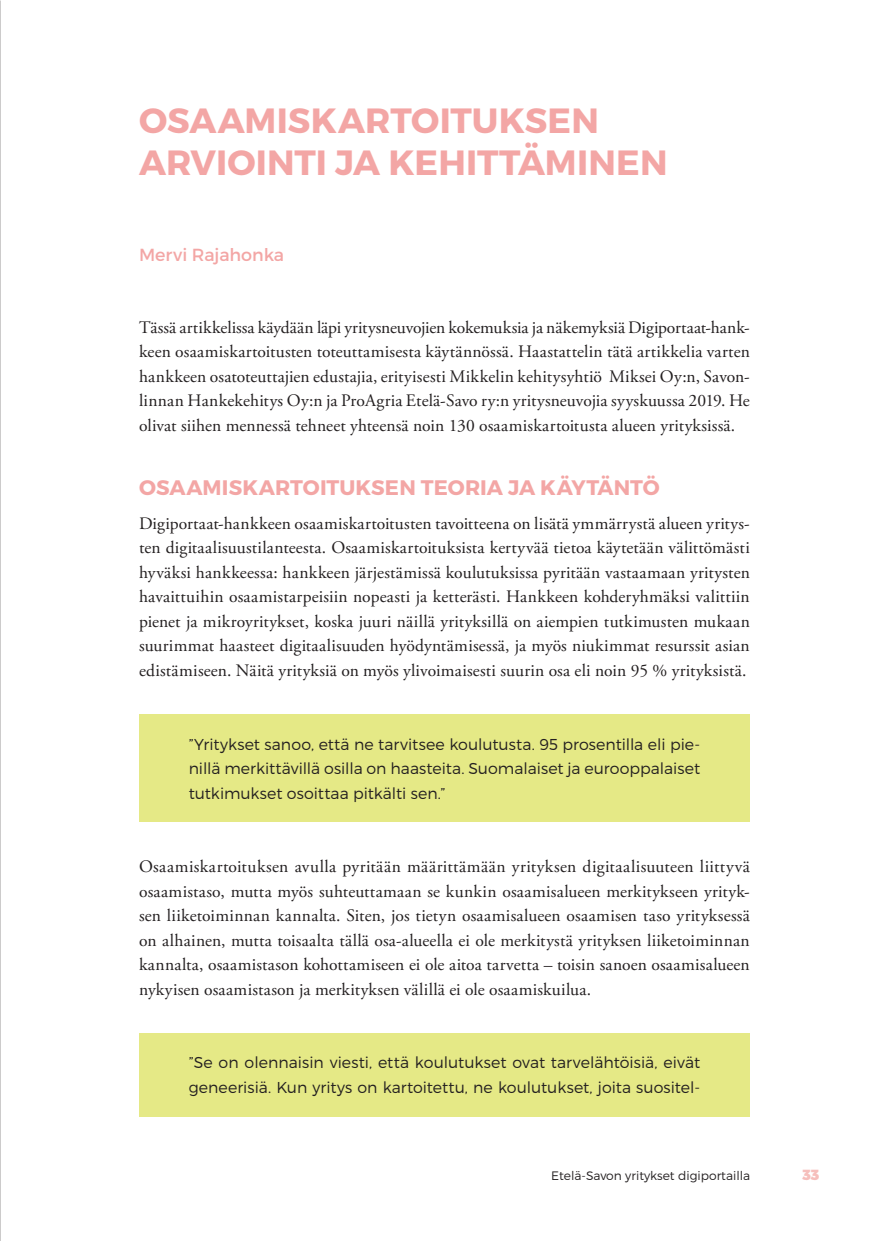
<style>
.page{position:relative;width:874px;height:1241px;background:#fff}
.page>*{position:absolute;margin:0;border:0;box-sizing:border-box;transform-origin:0 0}
.t1{font:700 35px/42px "Montserrat";color:#f3a6a5}
.t2{font:700 21px "Montserrat";color:#f3a6a5}
.t3{font:17.5px/24.5px "Adobe Garamond Pro";letter-spacing:.01em;color:#231f20;text-align:justify}
.t4{font:17.5px "Montserrat";letter-spacing:-.005em;color:#f3a6a5}
.t5{font:300 15.75px/24.5px "Montserrat";color:#231f20;text-align:justify}
.t6{font:900 14.7px "Montserrat";color:#f6bfbc}
.t7{font:300 12.25px "Montserrat";color:#231f20}
</style>
<div class="page">
<div style="left:139px;top:714px;width:610px;height:108px;background:#e5e986"></div>
<div style="left:139px;top:1032px;width:610px;height:84px;background:#e5e986"></div>
<h1 class="t1" style="left:139px;top:100px;width:529px">OSAAMISKARTOITUKSEN<br>ARVIOINTI JA KEHITTÄMINEN</h1>
<p class="t4" style="left:139px;top:244px;width:147px">Mervi Rajahonka</p>
<p class="t3" style="left:139px;top:315px;width:612px">Tässä artikkelissa käydään läpi yritysneuvojien kokemuksia ja näkemyksiä Digiportaat-hank&shy;keen osaamiskartoitusten toteuttamisesta käytännössä. Haastattelin tätä artikkelia varten hankkeen osatoteuttajien edustajia, erityisesti Mikkelin kehitysyhtiö Miksei Oy:n, Savon&shy;linnan Hankekehitys Oy:n ja ProAgria Etelä-Savo ry:n yritysneuvojia syyskuussa 2019. He olivat siihen mennessä tehneet yhteensä noin 130 osaamiskartoitusta alueen yrityksissä.</p>
<p class="t2" style="left:139px;top:474px;width:522px">OSAAMISKARTOITUKSEN TEORIA JA KÄYTÄNTÖ</p>
<p class="t3" style="left:139px;top:511px;width:612px">Digiportaat-hankkeen osaamiskartoitusten tavoitteena on lisätä ymmärrystä alueen yritys&shy;ten digitaalisuustilanteesta. Osaamiskartoituksista kertyvää tietoa käytetään välittömästi hyväksi hankkeessa: hankkeen järjestämissä koulutuksissa pyritään vastaamaan yritysten havaittuihin osaamistarpeisiin nopeasti ja ketterästi. Hankkeen kohderyhmäksi valittiin pienet ja mikroyritykset, koska juuri näillä yrityksillä on aiempien tutkimusten mukaan suurimmat haasteet digitaalisuuden hyödyntämisessä, ja myös niukimmat resurssit asian edistämiseen. Näitä yrityksiä on myös ylivoimaisesti suurin osa eli noin 95 % yrityksistä.</p>
<p class="t5" style="left:189px;top:731px;width:512px">”Yritykset sanoo, että ne tarvitsee koulutusta. 95 prosentilla eli pie&shy;nillä merkittävillä osilla on haasteita. Suomalaiset ja eurooppalaiset tutkimukset osoittaa pitkälti sen.”</p>
<p class="t3" style="left:139px;top:854px;width:612px">Osaamiskartoituksen avulla pyritään määrittämään yrityksen digitaalisuuteen liittyvä osaamistaso, mutta myös suhteuttamaan se kunkin osaamisalueen merkitykseen yrityk&shy;sen liiketoiminnan kannalta. Siten, jos tietyn osaamisalueen osaamisen taso yrityksessä on alhainen, mutta toisaalta tällä osa-alueella ei ole merkitystä yrityksen liiketoiminnan kannalta, osaamistason kohottamiseen ei ole aitoa tarvetta – toisin sanoen osaamisalueen nykyisen osaamistason ja merkityksen välillä ei ole osaamiskuilua.</p>
<p class="t5" style="left:189px;top:1049px;width:512px">”Se on olennaisin viesti, että koulutukset ovat tarvelähtöisiä, eivät geneerisiä. Kun yritys on kartoitettu, ne koulutukset, joita suositel-</p>
<p class="t7" style="left:551px;top:1167px;width:200px">Etelä-Savon yritykset digiportailla</p>
<p class="t6" style="left:802px;top:1165px;width:18px">33</p>
</div>
